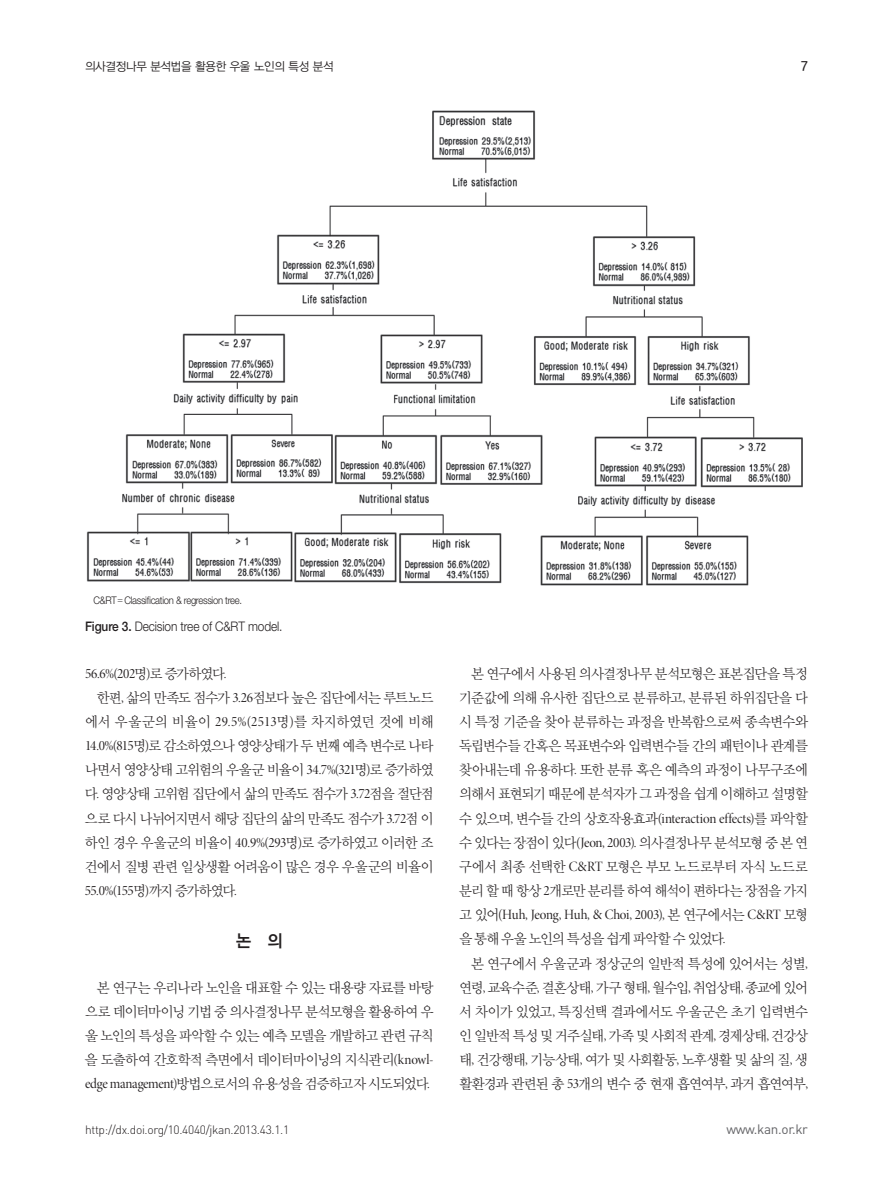
<style>
.page{position:relative;width:893px;height:1191px;background:#fff}
.page>*{position:absolute;margin:0;border:0;box-sizing:border-box;transform-origin:0 0}
.t1{font:17.25px "YDIYGO340";color:#231f20;scale:.95 1}
.t2{font:14.25px/24.2px "YDIY Mj O320";letter-spacing:-.05em;color:#231f20;text-align:justify;scale:.96 1}
.t3{font:14.25px "Minion Pro Disp";letter-spacing:-.02em;color:#231f20;scale:.96 1}
.t4{font:14.25px "YDIY Mj O320";letter-spacing:-.07em;color:#231f20;scale:.96 1}
.t5{font:13.5px "DIN Pro";letter-spacing:-.025em;color:#636366}
.t6{font:13.5px "YDIYGO330";color:#231f20;scale:.95 1}
.t7{font:300 13.2px "Helvetica Neue LT Std";letter-spacing:-.01em;color:#231f20;scale:.9 1}
.t8{font:300 12px "DIN Pro";letter-spacing:-.025em;color:#231f20}
.t9{font:12px "YDIYGO320";letter-spacing:-.02em;color:#231f20;scale:.95 1}
.t10{font:300 10.5px "Helvetica Neue LT Std";letter-spacing:-.03em;color:#231f20;scale:.9 1}
.s1{font-family:"Dotum";font-weight:400;font-size:9.45px}
.s2{font-weight:500}
.s3{font-family:"YDIY Mj O320"}
.s4{font-family:"Minion Pro Disp"}
</style>
<div class="page">
<img style="left:86px;top:111px;width:717px;height:475px">
<p class="t9" style="left:85px;top:60px;width:263px">의사결정나무 분석법을 활용한 우울 노인의 특성 분석</p>
<p class="t6" style="left:801px;top:59px;width:9px">7</p>
<p class="t10" style="left:94px;top:594px;width:167px">C&amp;RT<span class="s1">=</span>Classification &amp; regression tree.</p>
<p class="t7" style="left:85px;top:618px;width:221px"><span class="s2">Figure 3.</span> Decision tree of C&amp;RT model.</p>
<p class="t3" style="left:85px;top:664px;width:149px">56.6%(202<span class="s3">명</span>)<span class="s3">로 증가하였다</span>.</p>
<p class="t2" style="left:85px;top:685px;width:365px;text-indent:12px">한편<span class="s4">,</span> 삶의 만족도 점수가 <span class="s4">3.26</span>점보다 높은 집단에서는 루트노드 에서 우울군의 비율이 <span class="s4">29.5%(2513</span>명<span class="s4">)</span>를 차지하였던 것에 비해 <span class="s4">14.0%(815</span>명<span class="s4">)</span>로 감소하였으나 영양상태가 두 번째 예측 변수로 나타 나면서 영양상태 고위험의 우울군 비율이 <span class="s4">34.7%(321</span>명<span class="s4">)</span>로 증가하였 다<span class="s4">.</span> 영양상태 고위험 집단에서 삶의 만족도 점수가 <span class="s4">3.72</span>점을 절단점 으로 다시 나뉘어지면서 해당 집단의 삶의 만족도 점수가 <span class="s4">3.72</span>점 이 하인 경우 우울군의 비율이 <span class="s4">40.9%(293</span>명<span class="s4">)</span>로 증가하였고 이러한 조 건에서 질병 관련 일상생활 어려움이 많은 경우 우울군의 비율이</p>
<p class="t3" style="left:85px;top:882px;width:160px">55.0%(155<span class="s3">명</span>)<span class="s3">까지 증가하였다</span>.</p>
<p class="t1" style="left:236px;top:930px;width:51px">논 의</p>
<p class="t2" style="left:85px;top:975px;width:365px;text-indent:12px">본 연구는 우리나라 노인을 대표할 수 있는 대용량 자료를 바탕 으로 데이터마이닝 기법 중 의사결정나무 분석모형을 활용하여 우 울 노인의 특성을 파악할 수 있는 예측 모델을 개발하고 관련 규칙 을 도출하여 간호학적 측면에서 데이터마이닝의 지식관리<span class="s4">(knowl&shy;edge management)</span>방법으로서의 유용성을 검증하고자 시도되었다<span class="s4">.</span></p>
<p class="t2" style="left:459px;top:661px;width:365px;text-indent:12px">본 연구에서 사용된 의사결정나무 분석모형은 표본집단을 특정 기준값에 의해 유사한 집단으로 분류하고<span class="s4">,</span> 분류된 하위집단을 다 시 특정 기준을 찾아 분류하는 과정을 반복함으로써 종속변수와 독립변수들 간혹은 목표변수와 입력변수들 간의 패턴이나 관계를 찾아내는데 유용하다<span class="s4">.</span> 또한 분류 혹은 예측의 과정이 나무구조에 의해서 표현되기 때문에 분석자가 그 과정을 쉽게 이해하고 설명할</p>
<p class="t3" style="left:459px;top:809px;width:365px"><span class="s3">수 있으며</span>, <span class="s3">변수들 간의 상호작용효과</span>(interaction effects)<span class="s3">를 파악할</span></p>
<p class="t2" style="left:459px;top:830px;width:365px">수 있다는 장점이 있다<span class="s4">(Jeon, 2003).</span> 의사결정나무 분석모형 중 본 연 구에서 최종 선택한 <span class="s4">C&amp;RT</span> 모형은 부모 노드로부터 자식 노드로 분리 할 때 항상 <span class="s4">2</span>개로만 분리를 하여 해석이 편하다는 장점을 가지</p>
<p class="t3" style="left:459px;top:906px;width:365px"><span class="s3">고 있어</span>(Huh, Jeong, Huh, &amp; Choi, 2003), <span class="s3">본 연구에서는</span> C&amp;RT <span class="s3">모형</span></p>
<p class="t2" style="left:459px;top:927px;width:279px">을 통해 우울 노인의 특성을 쉽게 파악할 수 있었다<span class="s4">.</span></p>
<p class="t2" style="left:471px;top:951px;width:352px">본 연구에서 우울군과 정상군의 일반적 특성에 있어서는 성별<span class="s4">,</span></p>
<p class="t2" style="left:459px;top:975px;width:365px">연령<span class="s4">,</span> 교육수준<span class="s4">,</span> 결혼상태<span class="s4">,</span> 가구 형태<span class="s4">,</span> 월수입<span class="s4">,</span> 취업상태<span class="s4">,</span> 종교에 있어</p>
<p class="t2" style="left:459px;top:999px;width:365px">서 차이가 있었고<span class="s4">,</span> 특징선택 결과에서도 우울군은 초기 입력변수</p>
<p class="t4" style="left:459px;top:1028px;width:365px">인 일반적 특성 및 거주실태<span class="s4">,</span> 가족 및 사회적 관계<span class="s4">,</span> 경제상태<span class="s4">,</span> 건강상</p>
<p class="t2" style="left:459px;top:1048px;width:365px">태<span class="s4">,</span> 건강행태<span class="s4">,</span> 기능상태<span class="s4">,</span> 여가 및 사회활동<span class="s4">,</span> 노후생활 및 삶의 질<span class="s4">,</span> 생</p>
<p class="t4" style="left:459px;top:1077px;width:365px">활환경과 관련된 총 <span class="s4">53</span>개의 변수 중 현재 흡연여부<span class="s4">,</span> 과거 흡연여부<span class="s4">,</span></p>
<p class="t8" style="left:85px;top:1121px;width:206px">http://dx.doi.org/10.4040/jkan.2013.43.1.1</p>
<p class="t5" style="left:726px;top:1119px;width:83px">www.kan.or.kr</p>
</div>
